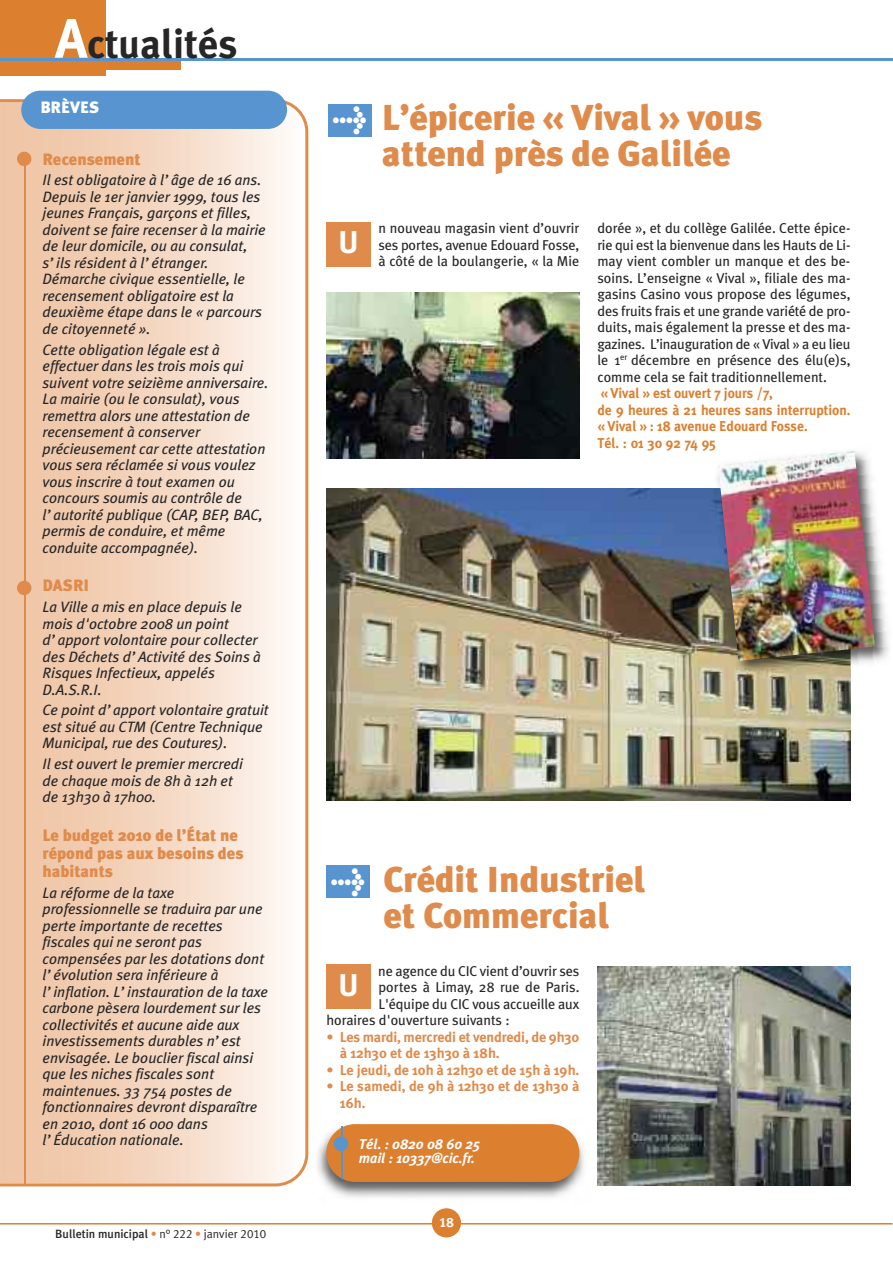
<style>
.page{position:relative;width:893px;height:1263px;background:#fff}
.page>*{position:absolute;margin:0;border:0;box-sizing:border-box;transform-origin:0 0}
.t1{font:700 40.5px "Meta Plus";color:#272627}
.t2{font:900 36px/36px "Meta Plus";color:#df8b4c}
.t3{font:700 31.5px "Meta Plus";color:#fff}
.t4{font:900 27px "Meta Plus";color:#fff}
.t5{font:900 16.5px/18px "Meta Plus";color:#df8b4c}
.t6{font:900 16.5px "Meta Plus";color:#fff}
.t7{font:italic 15px/16.5px "Meta Plus";color:#272627}
.t8{font:14.25px/16.5px "Meta Plus";color:#272627;text-align:justify}
.t9{font:700 14.25px/16.5px "Meta Plus";color:#df8b4c}
.t10{font:700 14.25px/16.5px "Meta Plus";color:#dc7f2f;scale:.96 1}
.t11{font:italic 700 14.25px/14.2px "Meta Plus";color:#fff}
.t12{font:13.5px "Meta Plus Bold Caps";color:#fff}
.t13{font:500 12px "Meta Plus";color:#272627}
.s1{font-size:55.5px;color:#fff}
.s2{font-family:"Meta Plus Normal";font-weight:400;color:#df8b4c}
.s3{font-family:"Meta Plus Normal";font-weight:400}
.s4{font-family:"Meta Plus Normal Caps";font-weight:400}
</style>
<div class="page">
<img style="left:326px;top:488px;width:524px;height:313px">
<div style="left:0;top:0;width:105px;height:76px;background:#dc7f2f"></div>
<div style="left:0;top:61px;width:181px;height:9px;background:#dc7f2f"></div>
<hr style="left:0;top:59px;width:893px;height:2px;background:#5794d0">
<hr style="left:0;top:1223px;width:892px;height:1px;background:#dc7f2f">
<div style="left:432px;top:1208px;width:29px;height:29px;background:#dc7f2f;border-radius:50%"></div>
<svg style="left:0;top:99px;width:308px;height:1087px;background:#f4d9c4"></svg>
<hr style="left:24px;top:153px;width:1px;height:1032px;background:#df8b4c">
<div style="left:17px;top:152px;width:14px;height:14px;background:#df8b4c;border-radius:50%"></div>
<div style="left:17px;top:581px;width:14px;height:14px;background:#df8b4c;border-radius:50%"></div>
<div style="left:21px;top:91px;width:266px;height:38px;background:#5794d0;border-radius:19px"></div>
<div style="left:326px;top:222px;width:45px;height:44px;background:#df8b4c"></div>
<div style="left:328px;top:104px;width:43px;height:32px;background:#5794d0"></div>
<img style="left:326px;top:292px;width:253px;height:167px">
<img style="left:710px;top:476px;width:179px;height:193px">
<img style="left:713px;top:488px;width:137px;height:193px">
<img style="left:718px;top:451px;width:157px;height:210px">
<div style="left:326px;top:865px;width:44px;height:33px;background:#5794d0"></div>
<img style="left:597px;top:966px;width:253px;height:220px">
<div style="left:326px;top:964px;width:45px;height:45px;background:#df8b4c"></div>
<img style="left:317px;top:1124px;width:267px;height:74px">
<div style="left:326px;top:1124px;width:253px;height:58px;background:#dc7f2f;border-radius:29px"></div>
<hr style="left:341px;top:1126px;width:1px;height:53px;background:#5794d0">
<div style="left:334px;top:1136px;width:14px;height:15px;background:#5794d0;border-radius:50%"></div>
<h1 class="t1" style="left:55px;top:20px;width:184px"><span class="s1">A</span>ctualités</h1>
<p class="t6" style="left:40px;top:98px;width:60px">BRÈVES</p>
<p class="t5" style="left:43px;top:150px;width:100px">Recensement</p>
<p class="t7" style="left:43px;top:172px;width:225px">Il est obligatoire à l’âge de 16 ans.<br>Depuis le 1er janvier 1999, tous les jeunes Français, garçons et filles, doivent se faire recenser à la mairie de leur domicile, ou au consulat, s’ils résident à l’étranger.<br>Démarche civique essentielle, le recensement obligatoire est la deuxième étape dans le « parcours de citoyenneté ».</p>
<p class="t7" style="left:43px;top:341px;width:227px">Cette obligation légale est à effectuer dans les trois mois qui suivent votre seizième anniversaire.<br>La mairie (ou le consulat), vous remettra alors une attestation de recensement à conserver précieusement car cette attestation vous sera réclamée si vous voulez vous inscrire à tout examen ou concours soumis au contrôle de l’autorité publique (CAP, BEP, BAC, permis de conduire, et même conduite accompagnée).</p>
<p class="t5" style="left:43px;top:577px;width:48px">DASRI</p>
<p class="t7" style="left:43px;top:599px;width:220px">La Ville a mis en place depuis le mois d'octobre 2008 un point d’apport volontaire pour collecter des Déchets d’Activité des Soins à<br>Risques Infectieux, appelés<br>D.A.S.R.I.</p>
<p class="t7" style="left:43px;top:702px;width:228px">Ce point d’apport volontaire gratuit est situé au CTM (Centre Technique<br>Municipal, rue des Coutures).</p>
<p class="t7" style="left:43px;top:756px;width:202px">Il est ouvert le premier mercredi de chaque mois de 8h à 12h et de 13h30 à 17h00.</p>
<p class="t5" style="left:43px;top:826px;width:203px">Le budget 2010 de l’État ne répond pas aux besoins des habitants</p>
<p class="t7" style="left:43px;top:884px;width:227px">La réforme de la taxe professionnelle se traduira par une perte importante de recettes fiscales qui ne seront pas compensées par les dotations dont l’évolution sera inférieure à l’inflation. L’instauration de la taxe carbone pèsera lourdement sur les collectivités et aucune aide aux investissements durables n’est envisagée. Le bouclier fiscal ainsi que les niches fiscales sont maintenues. 33 754 postes de fonctionnaires devront disparaître en 2010, dont 16 000 dans l’Éducation nationale.</p>
<p class="t13" style="left:55px;top:1226px;width:212px">Bulletin municipal <span class="s2">•</span> <span class="s3">n°</span> <span class="s4">222</span> <span class="s2">•</span> <span class="s3">janvier</span> <span class="s4">2010</span></p>
<h3 class="t4" style="left:332px;top:103px;width:37px">&gt;</h3>
<h2 class="t2" style="left:382px;top:100px;width:382px">L’épicerie « Vival » vous attend près de Galilée</h2>
<h3 class="t3" style="left:338px;top:224px;width:22px">U</h3>
<p class="t8" style="left:378px;top:220px;width:202px">n nouveau magasin vient d’ouvrir ses portes, avenue Edouard Fosse, à côté de la boulangerie, « la Mie</p>
<p class="t8" style="left:597px;top:220px;width:255px">dorée », et du collège Galilée. Cette épice&shy;rie qui est la bienvenue dans les Hauts de Li&shy;may vient combler un manque et des be&shy;soins. L’enseigne « Vival », filiale des ma&shy;gasins Casino vous propose des légumes, des fruits frais et une grande variété de pro&shy;duits, mais également la presse et des ma&shy;gazines. L’inauguration de « Vival » a eu lieu le 1<sup>er</sup> décembre en présence des élu(e)s, comme cela se fait traditionnellement.</p>
<p class="t10" style="left:597px;top:385px;width:265px">« Vival » est ouvert 7 jours /7,<br>de 9 heures à 21 heures sans interruption. « Vival » : 18 avenue Edouard Fosse.<br>Tél. : 01 30 92 74 95</p>
<h3 class="t4" style="left:330px;top:864px;width:37px">&gt;</h3>
<h2 class="t2" style="left:383px;top:862px;width:263px">Crédit Industriel et Commercial</h2>
<p class="t8" style="left:378px;top:962px;width:203px">ne agence du CIC vient d’ouvrir ses</p>
<p class="t8" style="left:378px;top:979px;width:202px">portes à Limay, 28 rue de Paris.</p>
<p class="t8" style="left:378px;top:995px;width:202px">L'équipe du CIC vous accueille aux</p>
<p class="t8" style="left:326px;top:1012px;width:185px">horaires d'ouverture suivants :</p>
<p class="t9" style="left:340px;top:1028px;width:241px;text-indent:-13px">• Les mardi, mercredi et vendredi, de 9h30 à 12h30 et de 13h30 à 18h.</p>
<p class="t9" style="left:326px;top:1061px;width:255px">• Le jeudi, de 10h à 12h30 et de 15h à 19h.</p>
<p class="t9" style="left:340px;top:1078px;width:241px;text-indent:-13px">• Le samedi, de 9h à 12h30 et de 13h30 à<br>16h.</p>
<h3 class="t3" style="left:338px;top:966px;width:22px">U</h3>
<p class="t11" style="left:359px;top:1137px;width:123px">Tél. : 0820 08 60 25 mail : 10337@cic.fr.</p>
<p class="t12" style="left:439px;top:1214px;width:16px">18</p>
</div>
